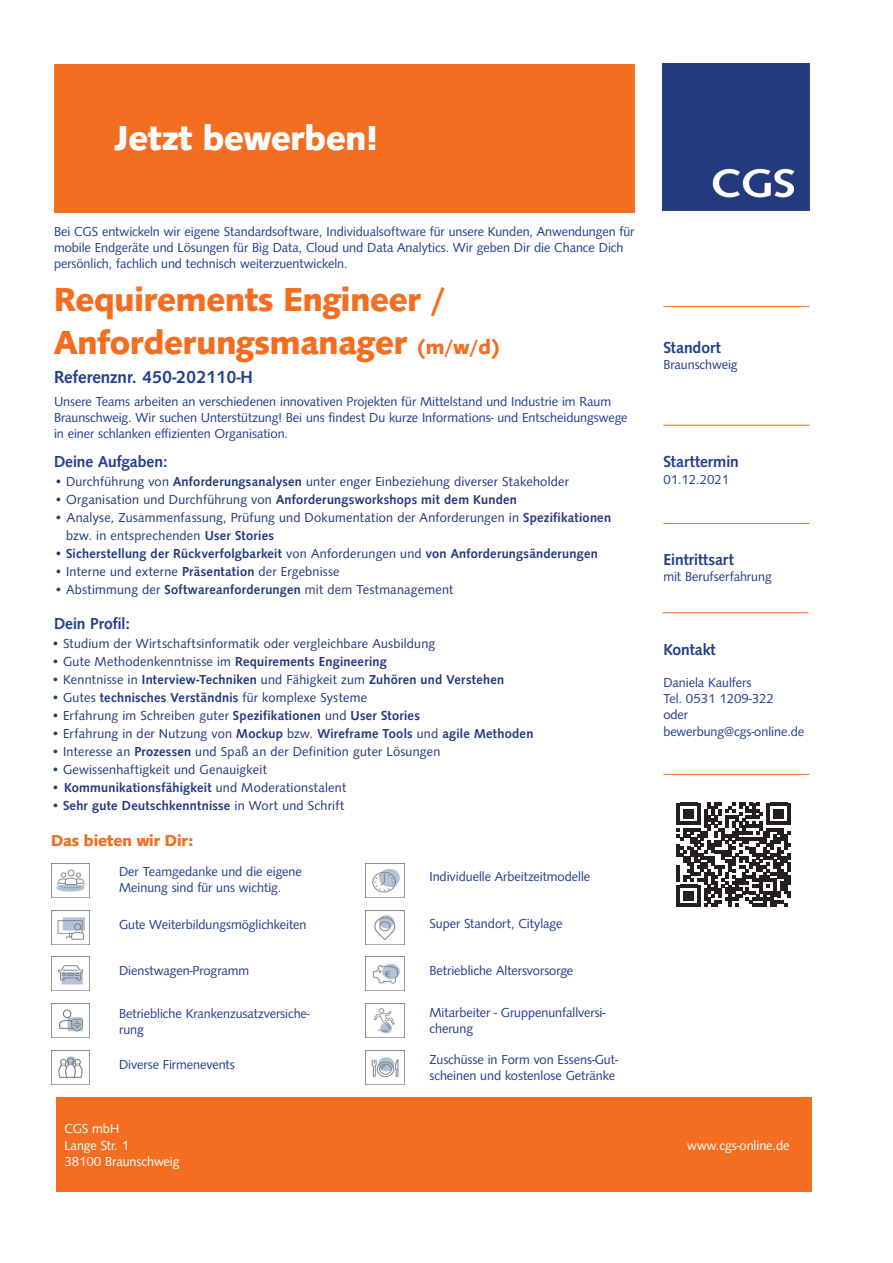
<style>
.page{position:relative;width:893px;height:1263px;background:#fff}
.page>*{position:absolute;margin:0;border:0;box-sizing:border-box;transform-origin:0 0}
.t1{font:700 36px "Syntax D";color:#fff}
.t2{font:700 34.5px/43.2px "Syntax D";color:#f36e21}
.t3{font:500 18px "Syntax D";color:#253f8e}
.t4{font:500 16.5px "Syntax D";color:#253f8e}
.t5{font:700 16.5px "Syntax D";color:#f36e21}
.t6{font:13.5px/16.2px "Syntax D";color:#253f8e}
.t7{font:13.5px/18px "Syntax D";letter-spacing:.02em;color:#24397d}
.t8{font:500 13.5px "Syntax D";letter-spacing:.02em;color:#24397d}
.t9{font:13.5px/16.2px "Syntax D";color:#fff}
.s1{font-size:21px}
.s2{font-weight:500}
.s3{font-weight:400}
</style>
<div class="page">
<div style="left:54px;top:64px;width:580px;height:148px;background:#f36e21"></div>
<div style="left:662px;top:64px;width:147px;height:147px;background:#233b7e"></div>
<svg style="left:676px;top:803px;width:115px;height:104px"></svg>
<div style="left:57px;top:1097px;width:755px;height:95px;background:#f36e21"></div>
<hr style="left:663px;top:425px;width:146px;height:1px;background:#f36e21">
<hr style="left:663px;top:523px;width:146px;height:1px;background:#f36e21">
<hr style="left:663px;top:612px;width:146px;height:1px;background:#f36e21">
<hr style="left:663px;top:306px;width:146px;height:1px;background:#f36e21">
<hr style="left:663px;top:774px;width:146px;height:1px;background:#f36e21">
<img style="left:51px;top:863px;width:38px;height:34px">
<img style="left:366px;top:863px;width:38px;height:30px">
<img style="left:51px;top:910px;width:38px;height:34px">
<img style="left:51px;top:957px;width:38px;height:34px">
<img style="left:51px;top:1003px;width:38px;height:34px">
<img style="left:51px;top:1050px;width:38px;height:34px">
<img style="left:366px;top:910px;width:38px;height:31px">
<img style="left:366px;top:963px;width:38px;height:28px">
<img style="left:366px;top:1003px;width:38px;height:31px">
<img style="left:366px;top:1050px;width:38px;height:27px">
<h1 class="t1" style="left:115px;top:118px;width:265px">Jetzt bewerben!</h1>
<p class="t6" style="left:54px;top:223px;width:582px">Bei CGS entwickeln wir eigene Standardsoftware, Individualsoftware für unsere Kunden, Anwendungen für mobile Endgeräte und Lösungen für Big Data, Cloud und Data Analytics. Wir geben Dir die Chance Dich persönlich, fachlich und technisch weiterzuentwickeln.</p>
<h2 class="t2" style="left:54px;top:278px;width:447px">Requirements Engineer /<br>Anforderungsmanager <span class="s1">(m/w/d)</span></h2>
<p class="t6" style="left:54px;top:393px;width:575px">Unsere Teams arbeiten an verschiedenen innovativen Projekten für Mittelstand und Industrie im Raum<br>Braunschweig. Wir suchen Unterstützung! Bei uns findest Du kurze Informations- und Entscheidungswege in einer schlanken effizienten Organisation.</p>
<p class="t4" style="left:54px;top:452px;width:115px">Deine Aufgaben:</p>
<p class="t7" style="left:54px;top:473px;width:516px">• Durchführung von <span class="s2">Anforderungsanalysen</span> unter enger Einbeziehung diverser Stakeholder</p>
<p class="t8" style="left:54px;top:492px;width:464px"><span class="s3">• Organisation und Durchführung von</span> Anforderungsworkshops mit dem Kunden</p>
<p class="t7" style="left:66px;top:509px;width:547px;text-indent:-12px">• Analyse, Zusammenfassung, Prüfung und Dokumentation der Anforderungen in <span class="s2">Spezifikationen </span>bzw. in entsprechenden <span class="s2">User Stories</span></p>
<p class="t8" style="left:54px;top:546px;width:545px"><span class="s3">•</span> Sicherstellung der Rückverfolgbarkeit <span class="s3">von Anforderungen und</span> von Anforderungsänderungen</p>
<p class="t7" style="left:54px;top:563px;width:287px">• Interne und externe <span class="s2">Präsentation</span> der Ergebnisse</p>
<p class="t7" style="left:54px;top:581px;width:401px">• Abstimmung der <span class="s2">Softwareanforderungen</span> mit dem Testmanagement</p>
<p class="t4" style="left:54px;top:614px;width:78px">Dein Profil:</p>
<p class="t7" style="left:51px;top:635px;width:386px">• Studium der Wirtschaftsinformatik oder vergleichbare Ausbildung</p>
<p class="t7" style="left:51px;top:653px;width:337px">• Gute Methodenkenntnisse im <span class="s2">Requirements Engineering</span></p>
<p class="t8" style="left:51px;top:672px;width:455px"><span class="s3">• Kenntnisse in</span> Interview-Techniken <span class="s3">und Fähigkeit zum</span> Zuhören und Verstehen</p>
<p class="t7" style="left:51px;top:689px;width:318px">• Gutes <span class="s2">technisches Verständnis</span> für komplexe Systeme</p>
<p class="t7" style="left:51px;top:707px;width:370px">• Erfahrung im Schreiben guter <span class="s2">Spezifikationen</span> und <span class="s2">User Stories</span></p>
<p class="t8" style="left:51px;top:726px;width:484px"><span class="s3">• Erfahrung in der Nutzung von</span> Mockup <span class="s3">bzw.</span> Wireframe Tools <span class="s3">und</span> agile Methoden</p>
<p class="t7" style="left:51px;top:743px;width:391px">• Interesse an <span class="s2">Prozessen</span> und Spaß an der Definition guter Lösungen</p>
<p class="t7" style="left:51px;top:761px;width:217px">• Gewissenhaftigkeit und Genauigkeit</p>
<p class="t8" style="left:51px;top:780px;width:297px"><span class="s3">•</span> Kommunikationsfähigkeit <span class="s3">und Moderationstalent</span></p>
<p class="t8" style="left:51px;top:798px;width:295px"><span class="s3">•</span> Sehr gute Deutschkenntnisse <span class="s3">in Wort und Schrift</span></p>
<h3 class="t3" style="left:54px;top:367px;width:200px">Referenznr. 450-202110-H</h3>
<p class="t5" style="left:51px;top:831px;width:144px">Das bieten wir Dir:</p>
<p class="t6" style="left:119px;top:863px;width:184px">Der Teamgedanke und die eigene<br>Meinung sind für uns wichtig.</p>
<p class="t6" style="left:429px;top:869px;width:162px">Individuelle Arbeitzeitmodelle</p>
<p class="t6" style="left:119px;top:916px;width:189px">Gute Weiterbildungsmöglichkeiten</p>
<p class="t6" style="left:119px;top:963px;width:132px">Dienstwagen-Programm</p>
<p class="t6" style="left:119px;top:1005px;width:192px">Betriebliche Krankenzusatzversiche&shy;rung</p>
<p class="t6" style="left:119px;top:1056px;width:117px">Diverse Firmenevents</p>
<p class="t6" style="left:429px;top:915px;width:134px">Super Standort, Citylage</p>
<p class="t6" style="left:429px;top:962px;width:145px">Betriebliche Altersvorsorge</p>
<p class="t6" style="left:429px;top:1005px;width:178px">Mitarbeiter - Gruppenunfallversi&shy;cherung</p>
<p class="t6" style="left:429px;top:1051px;width:190px">Zuschüsse in Form von Essens-Gut&shy;scheinen und kostenlose Getränke</p>
<p class="t9" style="left:64px;top:1121px;width:66px">CGS mbH<br>Lange Str. 1</p>
<p class="t9" style="left:64px;top:1153px;width:117px">38100 Braunschweig</p>
<p class="t4" style="left:663px;top:337px;width:59px">Standort</p>
<p class="t6" style="left:663px;top:356px;width:76px">Braunschweig</p>
<p class="t4" style="left:663px;top:452px;width:77px">Starttermin</p>
<p class="t6" style="left:663px;top:471px;width:67px">01.12.2021</p>
<p class="t4" style="left:663px;top:550px;width:72px">Eintrittsart</p>
<p class="t6" style="left:663px;top:569px;width:110px">mit Berufserfahrung</p>
<p class="t4" style="left:663px;top:639px;width:54px">Kontakt</p>
<p class="t6" style="left:663px;top:674px;width:142px">Daniela Kaulfers<br>Tel. 0531 1209-322<br>oder bewerbung@cgs-online.de</p>
<p class="t9" style="left:687px;top:1137px;width:104px">www.cgs-online.de</p>
</div>
